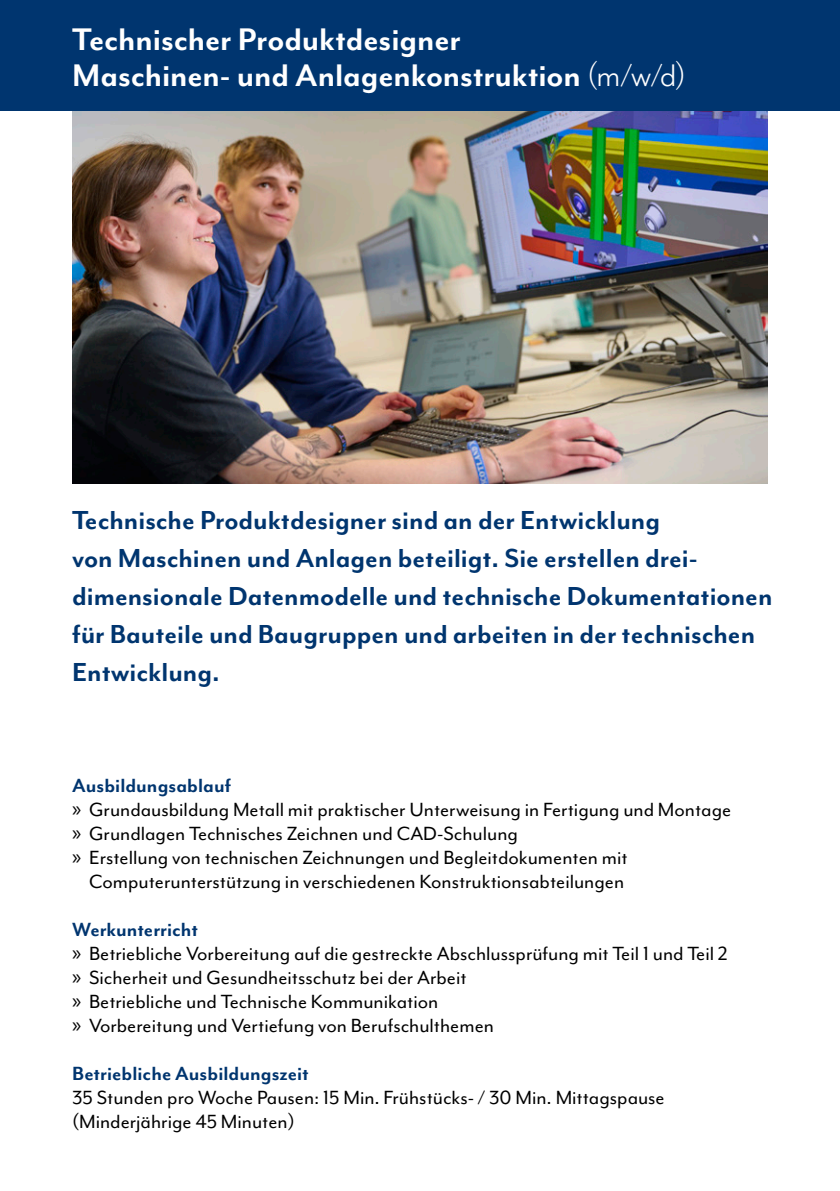
<style>
.page{position:relative;width:840px;height:1191px;background:#fff}
.page>*{position:absolute;margin:0;border:0;box-sizing:border-box;transform-origin:0 0}
.t1{font:700 36px/36px "Mr Eaves Mod OT";letter-spacing:-.005em;color:#fff}
.t2{font:700 30px/38px "Mr Eaves Mod OT";color:#00356f}
.Aufzählung_1_ohne_einzug_ohne_o{font:22px/24px "Mr Eaves Mod OT";color:#000;text-align:right}
.t3{font:700 22px "Mr Eaves Mod OT";color:#00356f}
.s1{font-weight:400}
.s2{font-family:"Myriad Pro"}
</style>
<div class="page">
<img style="left:72px;top:110px;width:695px;height:374px">
<div style="left:0;top:0;width:839px;height:110px;background:#00356f"></div>
<h2 class="t1" style="left:72px;top:21px;width:615px">Technischer Produktdesigner<br>Maschinen- und Anlagenkonstruktion <span class="s1">(m/w/d)</span></h2>
<h3 class="t2" style="left:72px;top:501px;width:701px">Technische Produktdesigner sind an der Entwicklung<br>von Maschinen und Anlagen beteiligt. Sie erstellen drei&shy;dimensionale Datenmodelle und technische Dokumentationen für Bauteile und Baugruppen und arbeiten in der technischen Entwicklung.</h3>
<h4 class="t3" style="left:72px;top:773px;width:160px">Ausbildungsablauf</h4>
<p class="Aufzählung_1_ohne_einzug_ohne_o" style="left:72px;top:797px;width:660px"><span class="s2">»</span> Grundausbildung Metall mit praktischer Unterweisung in Fertigung und Montage</p>
<p class="Aufzählung_1_ohne_einzug_ohne_o" style="left:72px;top:821px;width:447px"><span class="s2">»</span> Grundlagen Technisches Zeichnen und CAD-Schulung</p>
<p class="Aufzählung_1_ohne_einzug_ohne_o" style="left:72px;top:845px;width:556px"><span class="s2">»</span> Erstellung von technischen Zeichnungen und Begleitdokumenten mit<br>Computerunterstützung in verschiedenen Konstruktionsabteilungen</p>
<h4 class="t3" style="left:72px;top:917px;width:127px">Werkunterricht</h4>
<p class="Aufzählung_1_ohne_einzug_ohne_o" style="left:72px;top:941px;width:657px"><span class="s2">»</span> Betriebliche Vorbereitung auf die gestreckte Abschlussprüfung mit Teil 1 und Teil 2</p>
<p class="Aufzählung_1_ohne_einzug_ohne_o" style="left:72px;top:965px;width:396px"><span class="s2">»</span> Sicherheit und Gesundheitsschutz bei der Arbeit</p>
<p class="Aufzählung_1_ohne_einzug_ohne_o" style="left:72px;top:989px;width:367px"><span class="s2">»</span> Betriebliche und Technische Kommunikation</p>
<p class="Aufzählung_1_ohne_einzug_ohne_o" style="left:72px;top:1013px;width:423px"><span class="s2">»</span> Vorbereitung und Vertiefung von Berufschulthemen</p>
<h4 class="t3" style="left:72px;top:1061px;width:238px">Betriebliche Ausbildungszeit</h4>
<p class="Aufzählung_1_ohne_einzug_ohne_o" style="left:72px;top:1085px;width:594px;text-align:left">35 Stunden pro Woche Pausen: 15 Min. Frühstücks- / 30 Min. Mittagspause (Minderjährige 45 Minuten)</p>
</div>
